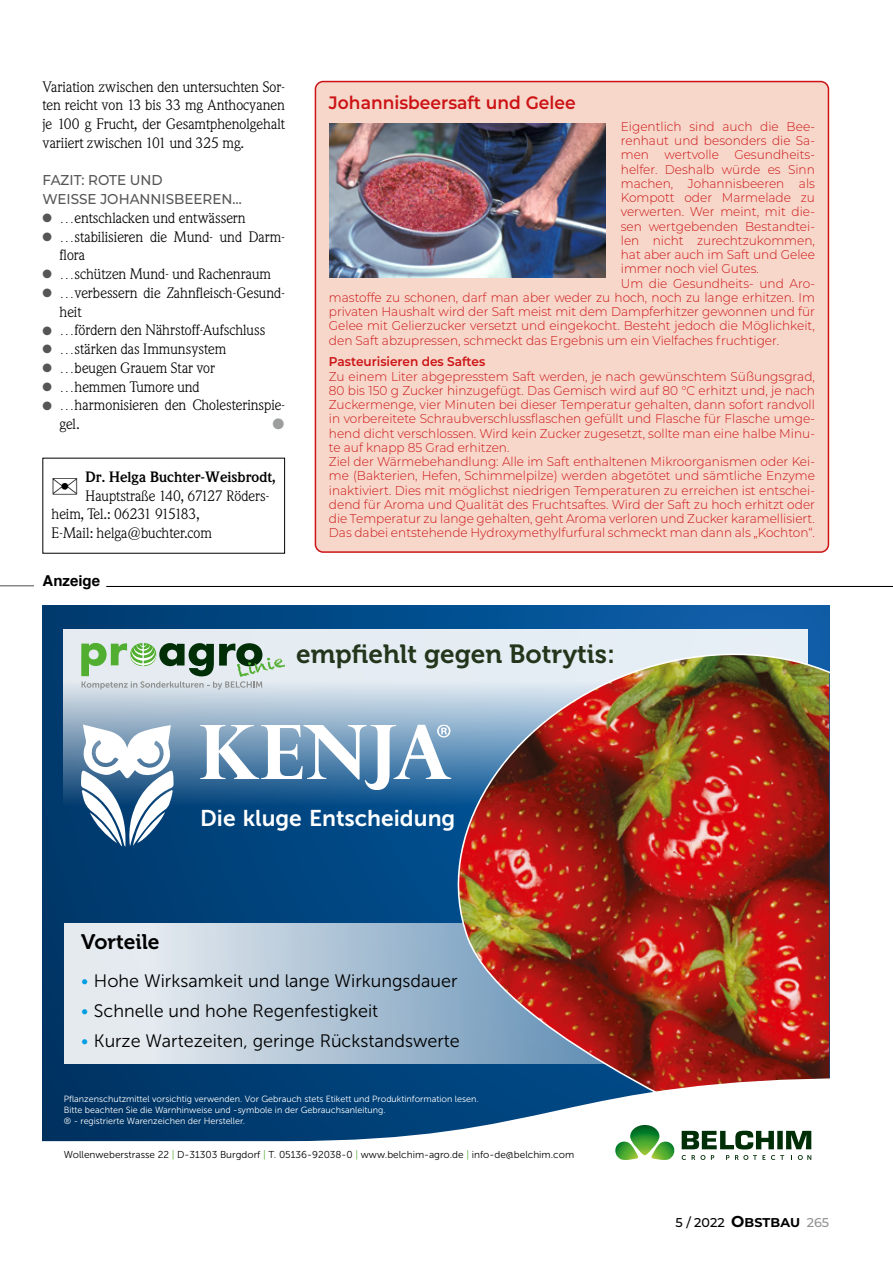
<style>
.page{position:relative;width:893px;height:1263px;background:#fff}
.page>*{position:absolute;margin:0;border:0;box-sizing:border-box;transform-origin:0 0}
.t1{font:26.25px "Museo 700";color:#23361c}
.t2{font:22.8px "Museo Sans 700";color:#fff}
.t3{font:21px "Museo 700";color:#000}
.t4{font:18px "Museo Sans 300";color:#000}
.t5{font:600 18px "Montserrat";color:#cd1316;scale:.95 1}
.t6{font:15px/18.8px "Weidemann BQ";color:#000}
.t7{font:700 15px "Weidemann BQ";color:#000}
.t8{font:700 15px "Helvetica";color:#000}
.t9{font:15px "Zapf Dingbats ITC";color:#9c9d9d}
.t10{font:500 14.25px/18.8px "Montserrat";color:#565656;scale:.95 1}
.t11{font:300 12.75px/14.2px "Montserrat";color:#cd1316;scale:.95 1}
.t12{font:600 12.75px "Montserrat";color:#cd1316;scale:.95 1}
.t13{font:500 12.75px "Montserrat";color:#000}
.t14{font:10.05px "Museo Sans 300";color:#000}
.t15{font:9px/10.8px "Museo Sans 300";color:#fff}
.s1{color:#565656}
.s2{color:#009ee3}
.s3{color:#51ae30}
.s4{font-weight:700;font-size:15.75px}
.s5{font-weight:700}
.s6{color:#919292}
</style>
<div class="page">
<div style="left:43px;top:605px;width:786px;height:551px;background:linear-gradient(to right,#003b6c,#0e61af)"></div>
<svg style="left:64px;top:923px;width:367px;height:140px;background:#c5d3e0"></svg>
<svg style="left:64px;top:629px;width:367px;height:187px;background:#9cb6cd"></svg>
<svg style="left:81px;top:643px;width:204px;height:46px;background:#a4bda9"></svg>
<svg style="left:200px;top:724px;width:231px;height:66px"></svg>
<svg style="left:81px;top:724px;width:93px;height:123px"></svg>
<img style="left:431px;top:626px;width:398px;height:452px">
<svg style="left:43px;top:1078px;width:786px;height:82px"></svg>
<svg style="left:682px;top:1131px;width:129px;height:18px"></svg>
<svg style="left:682px;top:1155px;width:4px;height:5px"></svg>
<svg style="left:692px;top:1155px;width:13px;height:5px"></svg>
<svg style="left:711px;top:1155px;width:3px;height:5px"></svg>
<svg style="left:726px;top:1155px;width:3px;height:5px"></svg>
<svg style="left:735px;top:1155px;width:30px;height:5px"></svg>
<svg style="left:771px;top:1155px;width:13px;height:5px"></svg>
<svg style="left:798px;top:1155px;width:13px;height:5px"></svg>
<svg style="left:614px;top:1125px;width:62px;height:35px"></svg>
<hr style="left:0;top:585px;width:34px;height:1px;background:#565656">
<hr style="left:106px;top:586px;width:787px;height:1px;background:#000">
<div style="left:315px;top:82px;width:513px;height:470px;background:#f6d7c9;border-radius:8px"></div>
<div style="left:315px;top:81px;width:514px;height:472px;border:2px solid #cd1316;border-radius:8px"></div>
<img style="left:329px;top:123px;width:276px;height:154px">
<p class="t6" style="left:43px;top:77px;width:244px;text-align:justify">Variation zwischen den untersuchten Sor&shy;ten reicht von 13 bis 33 mg Anthocyanen je 100 g Frucht, der Gesamtphenolgehalt variiert zwischen 101 und 325 mg.</p>
<p class="t10" style="left:43px;top:170px;width:211px">FAZIT: ROTE UND<br>WEISSE JOHANNISBEEREN…</p>
<p class="t6" style="left:43px;top:209px;width:205px"><span class="s1">●</span> …entschlacken und entwässern</p>
<p class="t6" style="left:60px;top:227px;width:226px;text-indent:-17px"><span class="s1">●</span> …stabilisieren die Mund- und Darm&shy;flora</p>
<p class="t6" style="left:43px;top:265px;width:230px"><span class="s1">●</span> …schützen Mund- und Rachenraum</p>
<p class="t6" style="left:60px;top:284px;width:227px;text-indent:-17px"><span class="s1">●</span> …verbessern die Zahnfleisch-Gesund&shy;heit</p>
<p class="t6" style="left:43px;top:321px;width:224px"><span class="s1">●</span> …fördern den Nährstoff-Aufschluss</p>
<p class="t6" style="left:43px;top:340px;width:185px"><span class="s1">●</span> …stärken das Immunsystem</p>
<p class="t6" style="left:43px;top:359px;width:174px"><span class="s1">●</span> …beugen Grauem Star vor</p>
<p class="t6" style="left:43px;top:377px;width:159px"><span class="s1">●</span> …hemmen Tumore und</p>
<p class="t6" style="left:60px;top:396px;width:227px;text-indent:-17px"><span class="s1">●</span> …harmonisieren den Cholesterinspie&shy;gel.</p>
<p class="t9" style="left:273px;top:417px;width:12px">●</p>
<p class="t7" style="left:86px;top:468px;width:192px">Dr. Helga Buchter-Weisbrodt,</p>
<p class="t6" style="left:52px;top:486px;width:219px;text-indent:34px">Hauptstraße 140, 67127 Röders&shy;heim, Tel.: 06231 915183,<br>E-Mail: helga@buchter.com</p>
<p class="t8" style="left:43px;top:568px;width:59px">Anzeige</p>
<h3 class="t5" style="left:329px;top:90px;width:261px">Johannisbeersaft und Gelee</h3>
<p class="t11" style="left:621px;top:119px;width:206px">Eigentlich sind auch die Bee-</p>
<p class="t11" style="left:621px;top:133px;width:206px">renhaut und besonders die Sa-</p>
<p class="t11" style="left:621px;top:147px;width:206px">men wertvolle Gesundheits-</p>
<p class="t11" style="left:621px;top:162px;width:206px">helfer. Deshalb würde es Sinn</p>
<p class="t11" style="left:621px;top:176px;width:206px">machen, Johannisbeeren als</p>
<p class="t11" style="left:621px;top:190px;width:206px">Kompott oder Marmelade zu</p>
<p class="t11" style="left:621px;top:204px;width:206px">verwerten. Wer meint, mit die-</p>
<p class="t11" style="left:621px;top:219px;width:206px">sen wertgebenden Bestandtei-</p>
<p class="t11" style="left:621px;top:233px;width:206px">len nicht zurechtzukommen,</p>
<p class="t11" style="left:621px;top:247px;width:206px">hat aber auch im Saft und Gelee</p>
<p class="t11" style="left:621px;top:261px;width:147px">immer noch viel Gutes.</p>
<p class="t11" style="left:621px;top:276px;width:206px">Um die Gesundheits- und Aro-</p>
<p class="t11" style="left:329px;top:290px;width:513px">mastoffe zu schonen, darf man aber weder zu hoch, noch zu lange erhitzen. Im</p>
<p class="t11" style="left:329px;top:304px;width:513px">privaten Haushalt wird der Saft meist mit dem Dampferhitzer gewonnen und für</p>
<p class="t11" style="left:329px;top:318px;width:513px">Gelee mit Gelierzucker versetzt und eingekocht. Besteht jedoch die Möglichkeit,</p>
<p class="t11" style="left:329px;top:333px;width:475px">den Saft abzupressen, schmeckt das Ergebnis um ein Vielfaches fruchtiger.</p>
<p class="t12" style="left:329px;top:353px;width:166px">Pasteurisieren des Saftes</p>
<p class="t11" style="left:329px;top:369px;width:513px">Zu einem Liter abgepresstem Saft werden, je nach gewünschtem Süßungsgrad, 80 bis 150 g Zucker hinzugefügt. Das Gemisch wird auf 80 °C erhitzt und, je nach Zuckermenge, vier Minuten bei dieser Temperatur gehalten, dann sofort randvoll in vorbereitete Schraubverschlussflaschen gefüllt und Flasche für Flasche umge&shy;hend dicht verschlossen. Wird kein Zucker zugesetzt, sollte man eine halbe Minu&shy;te auf knapp 85 Grad erhitzen.<br>Ziel der Wärmebehandlung: Alle im Saft enthaltenen Mikroorganismen oder Kei&shy;me (Bakterien, Hefen, Schimmelpilze) werden abgetötet und sämtliche Enzyme inaktiviert. Dies mit möglichst niedrigen Temperaturen zu erreichen ist entschei&shy;dend für Aroma und Qualität des Fruchtsaftes. Wird der Saft zu hoch erhitzt oder die Temperatur zu lange gehalten, geht Aroma verloren und Zucker karamellisiert.<br>Das dabei entstehende Hydroxymethylfurfural schmeckt man dann als „Kochton“.</p>
<h1 class="t1" style="left:296px;top:639px;width:320px">empfiehlt gegen Botrytis:</h1>
<h2 class="t2" style="left:200px;top:806px;width:257px">Die kluge Entscheidung</h2>
<h3 class="t3" style="left:81px;top:930px;width:80px">Vorteile</h3>
<h3 class="t4" style="left:81px;top:971px;width:378px"><span class="s2">•</span> Hohe Wirksamkeit und lange Wirkungsdauer</h3>
<h3 class="t4" style="left:81px;top:1001px;width:299px"><span class="s2">•</span> Schnelle und hohe Regenfestigkeit</h3>
<h3 class="t4" style="left:81px;top:1031px;width:380px"><span class="s2">•</span> Kurze Wartezeiten, geringe Rückstandswerte</h3>
<p class="t15" style="left:64px;top:1094px;width:416px">Pflanzenschutzmittel vorsichtig verwenden. Vor Gebrauch stets Etikett und Produktinformation lesen.<br>Bitte beachten Sie die Warnhinweise und -symbole in der Gebrauchsanleitung.<br>® - registrierte Warenzeichen der Hersteller.</p>
<p class="t14" style="left:64px;top:1149px;width:512px">Wollenweberstrasse 22 <span class="s3">|</span> D-31303 Burgdorf <span class="s3">|</span> T. 05136-92038-0 <span class="s3">|</span> www.belchim-agro.de <span class="s3">|</span> info-de@belchim.com</p>
<p class="t13" style="left:676px;top:1214px;width:155px">5 / 2022 <span class="s4">O</span><span class="s5">BSTBAU</span> <span class="s6">265</span></p>
</div>
